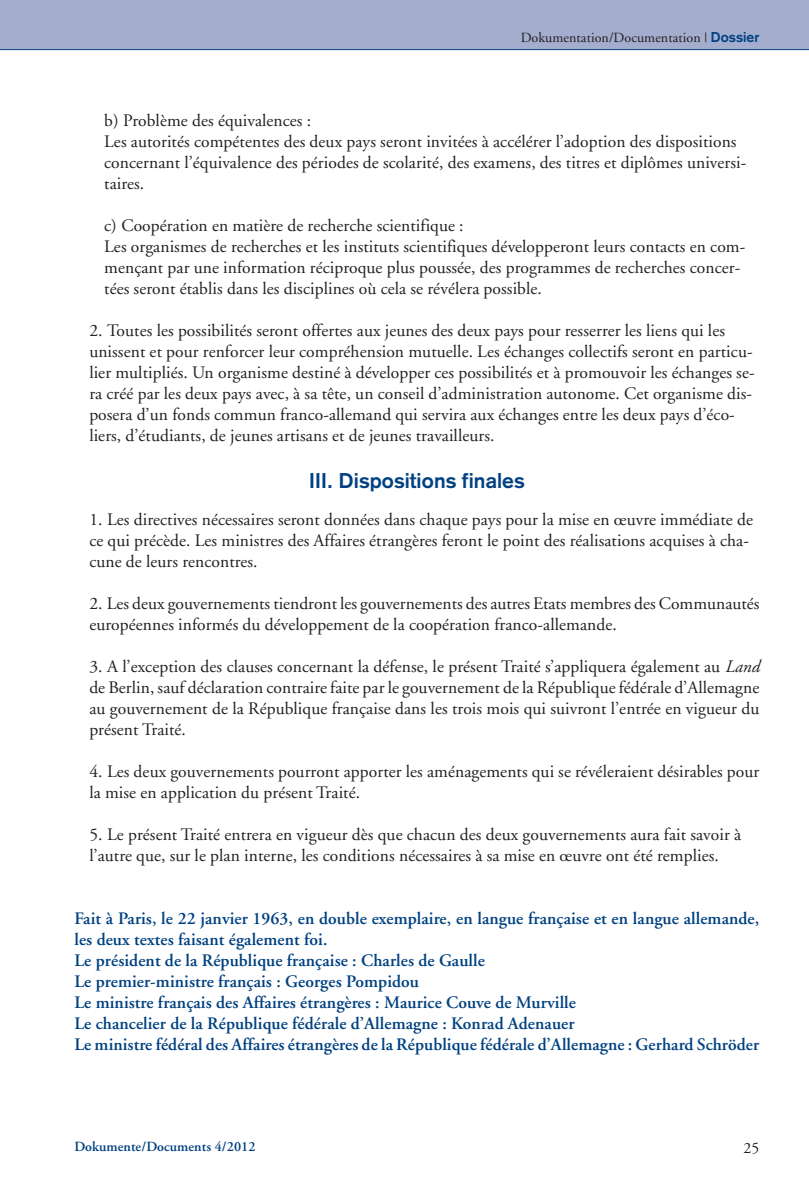
<style>
.page{position:relative;width:809px;height:1191px;background:#fff}
.page>*{position:absolute;margin:0;border:0;box-sizing:border-box;transform-origin:0 0}
.t1{font:700 21px "Akzidenz Grotesk";letter-spacing:.005em;color:#014181}
.t2{font:17.5px/21px "Adobe Garamond";letter-spacing:.005em;color:#231f20}
.t3{font:600 17.5px/21px "Adobe Garamond";letter-spacing:.005em;color:#014181}
.t4{font:15.75px "Adobe Garamond";color:#231f20}
.t5{font:14px "Adobe Garamond";letter-spacing:.005em;color:#231f20}
.t6{font:600 14px "Adobe Garamond";letter-spacing:.005em;color:#014181}
.s1{font-family:"Akzidenz Grotesk";font-weight:700;color:#014181}
.s2{font-style:italic}
</style>
<div class="page">
<div style="left:0;top:0;width:809px;height:50px;background:#a4adcd"></div>
<hr style="left:0;top:49px;width:809px;height:1px;background:#014181">
<p class="t5" style="left:520px;top:32px;width:240px">Dokumentation/Documentation | <span class="s1">Dossier</span></p>
<p class="t2" style="left:104px;top:111px;width:643px">b) Problème des équivalences :<br>Les autorités compétentes des deux pays seront invitées à accélérer l’adoption des dispositions concernant l’équivalence des périodes de scolarité, des examens, des titres et diplômes universi&shy;taires.</p>
<p class="t2" style="left:104px;top:216px;width:642px">c) Coopération en matière de recherche scientifique :<br>Les organismes de recherches et les instituts scientifiques développeront leurs contacts en com&shy;mençant par une information réciproque plus poussée, des programmes de recherches concer&shy;tées seront établis dans les disciplines où cela se révélera possible.</p>
<p class="t2" style="left:89px;top:321px;width:666px">2. Toutes les possibilités seront offertes aux jeunes des deux pays pour resserrer les liens qui les unissent et pour renforcer leur compréhension mutuelle. Les échanges collectifs seront en particu&shy;lier multipliés. Un organisme destiné à développer ces possibilités et à promouvoir les échanges se&shy;ra créé par les deux pays avec, à sa tête, un conseil d’administration autonome. Cet organisme dis&shy;posera d’un fonds commun franco-allemand qui servira aux échanges entre les deux pays d’éco&shy;liers, d’étudiants, de jeunes artisans et de jeunes travailleurs.</p>
<p class="t1" style="left:309px;top:473px;width:217px">III. Dispositions finales</p>
<p class="t2" style="left:89px;top:510px;width:665px">1. Les directives nécessaires seront données dans chaque pays pour la mise en œuvre immédiate de ce qui précède. Les ministres des Affaires étrangères feront le point des réalisations acquises à cha&shy;cune de leurs rencontres.</p>
<p class="t2" style="left:89px;top:594px;width:671px">2. Les deux gouvernements tiendront les gouvernements des autres Etats membres des Communautés européennes informés du développement de la coopération franco-allemande.</p>
<p class="t2" style="left:89px;top:657px;width:671px;text-align:justify">3. A l’exception des clauses concernant la défense, le présent Traité s’appliquera également au <span class="s2">Land </span>de Berlin, sauf déclaration contraire faite par le gouvernement de la République fédérale d’Allemagne au gouvernement de la République française dans les trois mois qui suivront l’entrée en vigueur du présent Traité.</p>
<p class="t2" style="left:89px;top:762px;width:671px">4. Les deux gouvernements pourront apporter les aménagements qui se révéleraient désirables pour la mise en application du présent Traité.</p>
<p class="t2" style="left:89px;top:825px;width:653px">5. Le présent Traité entrera en vigueur dès que chacun des deux gouvernements aura fait savoir à l’autre que, sur le plan interne, les conditions nécessaires à sa mise en œuvre ont été remplies.</p>
<p class="t3" style="left:74px;top:909px;width:686px">Fait à Paris, le 22 janvier 1963, en double exemplaire, en langue française et en langue allemande, les deux textes faisant également foi.<br>Le président de la République française : Charles de Gaulle<br>Le premier-ministre français : Georges Pompidou<br>Le ministre français des Affaires étrangères : Maurice Couve de Murville<br>Le chancelier de la République fédérale d’Allemagne : Konrad Adenauer<br>Le ministre fédéral des Affaires étrangères de la République fédérale d’Allemagne : Gerhard Schröder</p>
<p class="t6" style="left:74px;top:1141px;width:183px">Dokumente/Documents 4/2012</p>
<p class="t4" style="left:743px;top:1141px;width:17px">25</p>
</div>
